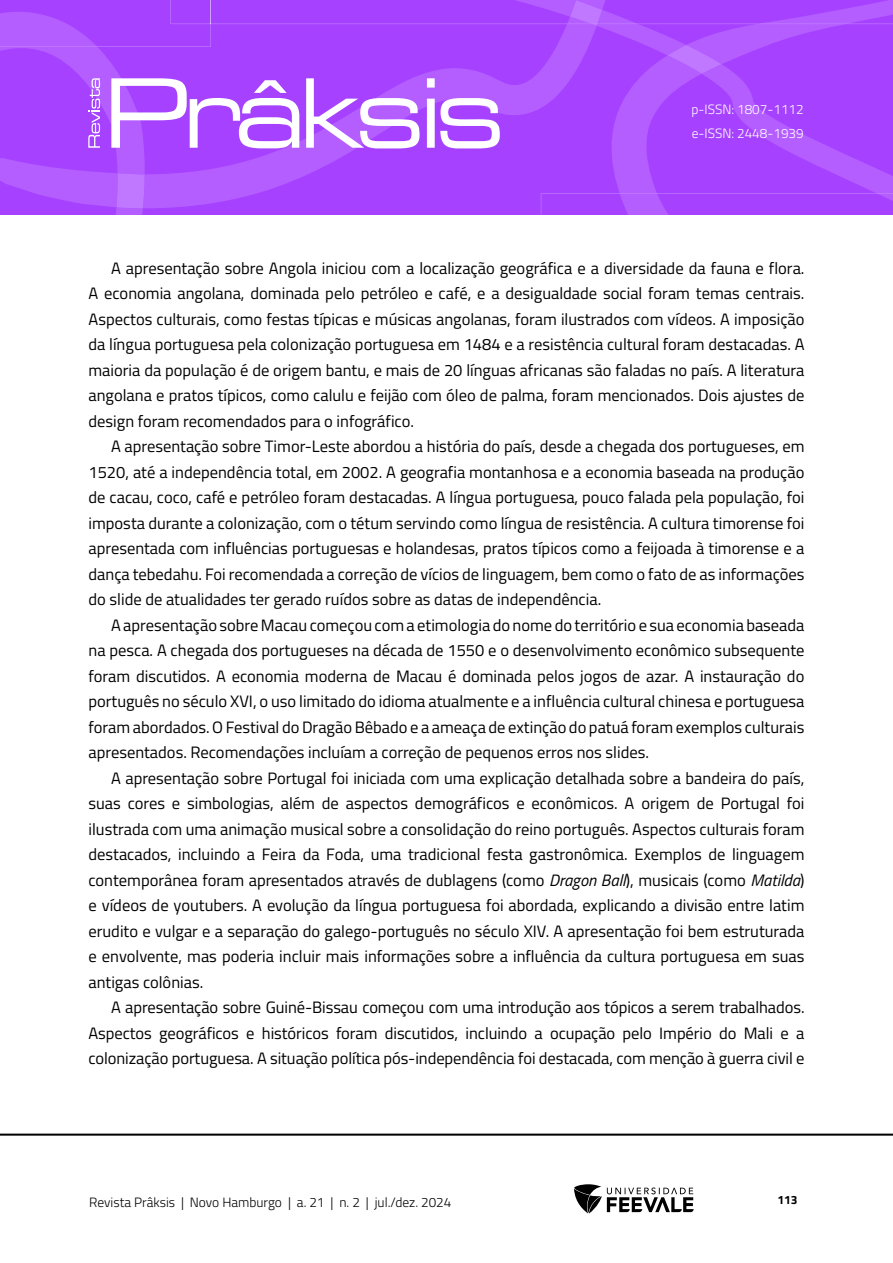
<style>
.page{position:relative;width:893px;height:1263px;background:#fff}
.page>*{position:absolute;margin:0;border:0;box-sizing:border-box;transform-origin:0 0}
.Corpo_de_texto{font:16.5px/25.5px "Titillium Web";color:#000;text-align:justify}
.t1{font:300 13.5px "Titillium Web";color:#000}
.t2{font:300 13.5px/24px "Titillium Web";color:#fff}
.t3{font:700 12px "Titillium Web";color:#000}
.s1{font-style:italic}
</style>
<div class="page">
<hr style="left:0;top:1133px;width:893px;height:3px;background:#000">
<svg style="left:574px;top:1184px;width:120px;height:29px"></svg>
<svg style="left:0;top:0;width:893px;height:215px;background:#ac4fff"></svg>
<p class="t2" style="left:691px;top:97px;width:114px">p-ISSN: 1807-1112 e-ISSN: 2448-1939</p>
<p class="Corpo_de_texto" style="left:88px;top:254px;width:718px;text-indent:22px">A apresentação sobre Angola iniciou com a localização geográfica e a diversidade da fauna e flora.<br>A economia angolana, dominada pelo petróleo e café, e a desigualdade social foram temas centrais.<br>Aspectos culturais, como festas típicas e músicas angolanas, foram ilustrados com vídeos. A imposição da língua portuguesa pela colonização portuguesa em 1484 e a resistência cultural foram destacadas. A maioria da população é de origem bantu, e mais de 20 línguas africanas são faladas no país. A literatura angolana e pratos típicos, como calulu e feijão com óleo de palma, foram mencionados. Dois ajustes de design foram recomendados para o infográfico.</p>
<p class="Corpo_de_texto" style="left:88px;top:433px;width:718px;text-indent:22px">A apresentação sobre Timor-Leste abordou a história do país, desde a chegada dos portugueses, em 1520, até a independência total, em 2002. A geografia montanhosa e a economia baseada na produção de cacau, coco, café e petróleo foram destacadas. A língua portuguesa, pouco falada pela população, foi imposta durante a colonização, com o tétum servindo como língua de resistência. A cultura timorense foi apresentada com influências portuguesas e holandesas, pratos típicos como a feijoada à timorense e a dança tebedahu. Foi recomendada a correção de vícios de linguagem, bem como o fato de as informações do slide de atualidades ter gerado ruídos sobre as datas de independência.</p>
<p class="Corpo_de_texto" style="left:88px;top:611px;width:717px;text-indent:22px">A apresentação sobre Macau começou com a etimologia do nome do território e sua economia baseada na pesca. A chegada dos portugueses na década de 1550 e o desenvolvimento econômico subsequente foram discutidos. A economia moderna de Macau é dominada pelos jogos de azar. A instauração do português no século XVI, o uso limitado do idioma atualmente e a influência cultural chinesa e portuguesa foram abordados. O Festival do Dragão Bêbado e a ameaça de extinção do patuá foram exemplos culturais apresentados. Recomendações incluíam a correção de pequenos erros nos slides.</p>
<p class="Corpo_de_texto" style="left:88px;top:764px;width:718px;text-indent:22px">A apresentação sobre Portugal foi iniciada com uma explicação detalhada sobre a bandeira do país, suas cores e simbologias, além de aspectos demográficos e econômicos. A origem de Portugal foi ilustrada com uma animação musical sobre a consolidação do reino português. Aspectos culturais foram destacados, incluindo a Feira da Foda, uma tradicional festa gastronômica. Exemplos de linguagem contemporânea foram apresentados através de dublagens (como <span class="s1">Dragon Ball</span>), musicais (como <span class="s1">Matilda</span>) e vídeos de youtubers. A evolução da língua portuguesa foi abordada, explicando a divisão entre latim erudito e vulgar e a separação do galego-português no século XIV. A apresentação foi bem estruturada e envolvente, mas poderia incluir mais informações sobre a influência da cultura portuguesa em suas antigas colônias.</p>
<p class="Corpo_de_texto" style="left:88px;top:994px;width:717px;text-indent:22px">A apresentação sobre Guiné-Bissau começou com uma introdução aos tópicos a serem trabalhados.<br>Aspectos geográficos e históricos foram discutidos, incluindo a ocupação pelo Império do Mali e a colonização portuguesa. A situação política pós-independência foi destacada, com menção à guerra civil e</p>
<p class="t1" style="left:89px;top:1192px;width:364px">Revista Prâksis | Novo Hamburgo | a. 21 | n. 2 | jul./dez. 2024</p>
<p class="t3" style="left:777px;top:1190px;width:22px">113</p>
</div>
